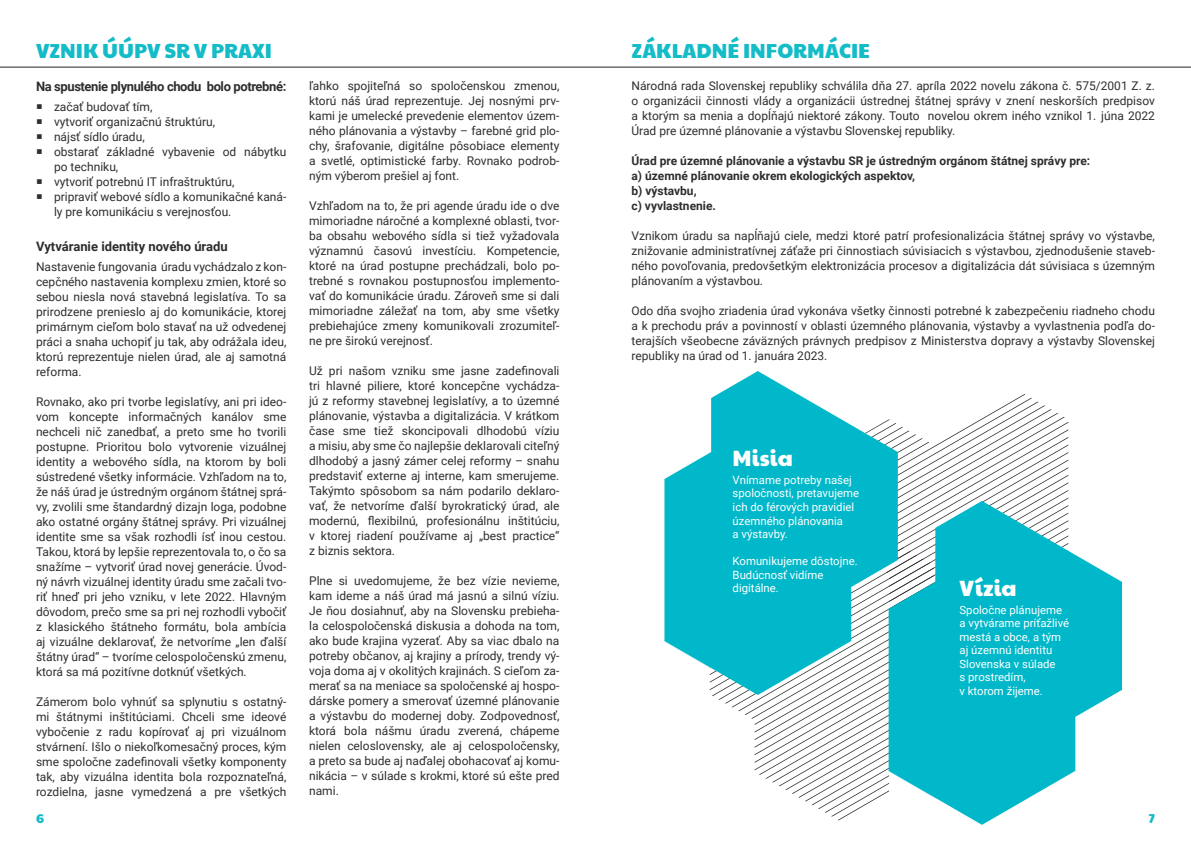
<style>
.page{position:relative;width:1191px;height:842px;background:#fff}
.page>*{position:absolute;margin:0;border:0;box-sizing:border-box;transform-origin:0 0}
.Nadpis_2{font:21.7px "Paytone One";color:#fff}
.Nadpis_1{font:20px "Paytone One";color:#14bcc8}
.Nadpis_3{font:700 13px "Roboto";letter-spacing:-.03em;color:#2e2e2e}
.Nadpis_3-2{font:700 13px "Roboto";color:#2e2e2e}
.t1{font:13px "Paytone One";color:#14bcc7}
.Základný_text{font:12px/15px "Roboto";color:#2e2e2e;text-align:justify}
.Základný_text-2{font:700 12px "Roboto";color:#2e2e2e}
.Základný_text-3{font:11.4px/13.5px "Roboto";color:#fff}
</style>
<div class="page">
<svg style="left:712px;top:394px;width:356px;height:426px"></svg>
<svg style="left:888px;top:501px;width:234px;height:324px;fill:#00b8c9"></svg>
<svg style="left:664px;top:371px;width:234px;height:324px;fill:#00b8c9"></svg>
<hr style="left:0;top:67px;width:1191px;height:1px;background:#231f20">
<p class="Nadpis_1" style="left:36px;top:33px;width:237px">VZNIK ÚÚPV SR V PRAXI</p>
<p class="Nadpis_1" style="left:631px;top:33px;width:240px">ZÁKLADNÉ INFORMÁCIE</p>
<p class="Nadpis_3" style="left:36px;top:77px;width:252px">Na spustenie plynulého chodu bolo potrebné:</p>
<p class="Základný_text" style="left:54px;top:98px;width:100px">začať budovať tím,</p>
<p class="Základný_text" style="left:54px;top:113px;width:163px">vytvoriť organizačnú štruktúru,</p>
<p class="Základný_text" style="left:54px;top:128px;width:92px">nájsť sídlo úradu,</p>
<p class="Základný_text" style="left:54px;top:143px;width:234px">obstarať základné vybavenie od nábytku po techniku,</p>
<p class="Základný_text" style="left:54px;top:173px;width:182px">vytvoriť potrebnú IT infraštruktúru,</p>
<p class="Základný_text" style="left:54px;top:188px;width:234px">pripraviť webové sídlo a komunikačné kaná&shy;ly pre komunikáciu s verejnosťou.</p>
<p class="Nadpis_3-2" style="left:36px;top:237px;width:193px">Vytváranie identity nového úradu</p>
<p class="Základný_text" style="left:36px;top:258px;width:252px">Nastavenie fungovania úradu vychádzalo z kon&shy;cepčného nastavenia komplexu zmien, ktoré so sebou niesla nová stavebná legislatíva. To sa prirodzene prenieslo aj do komunikácie, ktorej primárnym cieľom bolo stavať na už odvedenej práci a snaha uchopiť ju tak, aby odrážala ideu, ktorú reprezentuje nielen úrad, ale aj samotná reforma.</p>
<p class="Základný_text" style="left:36px;top:393px;width:252px">Rovnako, ako pri tvorbe legislatívy, ani pri ideo&shy;vom koncepte informačných kanálov sme nechceli nič zanedbať, a preto sme ho tvorili postupne. Prioritou bolo vytvorenie vizuálnej identity a webového sídla, na ktorom by boli sústredené všetky informácie. Vzhľadom na to, že náš úrad je ústredným orgánom štátnej sprá&shy;vy, zvolili sme štandardný dizajn loga, podobne ako ostatné orgány štátnej správy. Pri vizuálnej identite sme sa však rozhodli ísť inou cestou.<br>Takou, ktorá by lepšie reprezentovala to, o čo sa snažíme – vytvoriť úrad novej generácie. Úvod&shy;ný návrh vizuálnej identity úradu sme začali tvo&shy;riť hneď pri jeho vzniku, v lete 2022. Hlavným dôvodom, prečo sme sa pri nej rozhodli vybočiť z klasického štátneho formátu, bola ambícia aj vizuálne deklarovať, že netvoríme „len ďalší štátny úrad“ – tvoríme celospoločenskú zmenu, ktorá sa má pozitívne dotknúť všetkých.</p>
<p class="Základný_text" style="left:36px;top:693px;width:252px">Zámerom bolo vyhnúť sa splynutiu s ostatný&shy;mi štátnymi inštitúciami. Chceli sme ideové vybočenie z radu kopírovať aj pri vizuálnom stvárnení. Išlo o niekoľkomesačný proces, kým sme spoločne zadefinovali všetky komponenty tak, aby vizuálna identita bola rozpoznateľná, rozdielna, jasne vymedzená a pre všetkých</p>
<p class="Základný_text" style="left:309px;top:78px;width:252px">ľahko spojiteľná so spoločenskou zmenou, ktorú náš úrad reprezentuje. Jej nosnými prv&shy;kami je umelecké prevedenie elementov územ&shy;ného plánovania a výstavby – farebné grid plo&shy;chy, šrafovanie, digitálne pôsobiace elementy a svetlé, optimistické farby. Rovnako podrob&shy;ným výberom prešiel aj font.</p>
<p class="Základný_text" style="left:309px;top:198px;width:252px">Vzhľadom na to, že pri agende úradu ide o dve mimoriadne náročné a komplexné oblasti, tvor&shy;ba obsahu webového sídla si tiež vyžadovala významnú časovú investíciu. Kompetencie, ktoré na úrad postupne prechádzali, bolo po&shy;trebné s rovnakou postupnosťou implemento&shy;vať do komunikácie úradu. Zároveň sme si dali mimoriadne záležať na tom, aby sme všetky prebiehajúce zmeny komunikovali zrozumiteľ&shy;ne pre širokú verejnosť.</p>
<p class="Základný_text" style="left:309px;top:363px;width:252px">Už pri našom vzniku sme jasne zadefinovali tri hlavné piliere, ktoré koncepčne vychádza&shy;jú z reformy stavebnej legislatívy, a to územné plánovanie, výstavba a digitalizácia. V krátkom čase sme tiež skoncipovali dlhodobú víziu a misiu, aby sme čo najlepšie deklarovali citeľný dlhodobý a jasný zámer celej reformy – snahu predstaviť externe aj interne, kam smerujeme.<br>Takýmto spôsobom sa nám podarilo deklaro&shy;vať, že netvoríme ďalší byrokratický úrad, ale modernú, flexibilnú, profesionálnu inštitúciu, v ktorej riadení používame aj „best practice“ z biznis sektora.</p>
<p class="Základný_text" style="left:309px;top:573px;width:252px">Plne si uvedomujeme, že bez vízie nevieme, kam ideme a náš úrad má jasnú a silnú víziu.<br>Je ňou dosiahnuť, aby na Slovensku prebieha&shy;la celospoločenská diskusia a dohoda na tom, ako bude krajina vyzerať. Aby sa viac dbalo na potreby občanov, aj krajiny a prírody, trendy vý&shy;voja doma aj v okolitých krajinách. S cieľom za&shy;merať sa na meniace sa spoločenské aj hospo&shy;dárske pomery a smerovať územné plánovanie a výstavbu do modernej doby. Zodpovednosť, ktorá bola nášmu úradu zverená, chápeme nielen celoslovensky, ale aj celospoločensky, a preto sa bude aj naďalej obohacovať aj komu&shy;nikácia – v súlade s krokmi, ktoré sú ešte pred nami.</p>
<p class="Nadpis_2" style="left:959px;top:569px;width:59px">Vízia</p>
<p class="Základný_text" style="left:631px;top:78px;width:525px">Národná rada Slovenskej republiky schválila dňa 27. apríla 2022 novelu zákona č. 575/2001 Z. z. o organizácii činnosti vlády a organizácii ústrednej štátnej správy v znení neskorších predpisov a ktorým sa menia a dopĺňajú niektoré zákony. Touto novelou okrem iného vznikol 1. júna 2022<br>Úrad pre územné plánovanie a výstavbu Slovenskej republiky.</p>
<p class="Základný_text-2" style="left:631px;top:152px;width:460px">Úrad pre územné plánovanie a výstavbu SR je ústredným orgánom štátnej správy pre:</p>
<p class="Základný_text-2" style="left:631px;top:167px;width:285px">a) územné plánovanie okrem ekologických aspektov,</p>
<p class="Základný_text-2" style="left:631px;top:182px;width:67px">b) výstavbu,</p>
<p class="Základný_text-2" style="left:631px;top:197px;width:86px">c) vyvlastnenie.</p>
<p class="Základný_text" style="left:631px;top:228px;width:525px">Vznikom úradu sa napĺňajú ciele, medzi ktoré patrí profesionalizácia štátnej správy vo výstavbe, znižovanie administratívnej záťaže pri činnostiach súvisiacich s výstavbou, zjednodušenie staveb&shy;ného povoľovania, predovšetkým elektronizácia procesov a digitalizácia dát súvisiaca s územným plánovaním a výstavbou.</p>
<p class="Základný_text" style="left:631px;top:303px;width:525px">Odo dňa svojho zriadenia úrad vykonáva všetky činnosti potrebné k zabezpečeniu riadneho chodu a k prechodu práv a povinností v oblasti územného plánovania, výstavby a vyvlastnenia podľa do&shy;terajších všeobecne záväzných právnych predpisov z Ministerstva dopravy a výstavby Slovenskej republiky na úrad od 1. januára 2023.</p>
<p class="Nadpis_2" style="left:732px;top:439px;width:62px">Misia</p>
<p class="Základný_text-3" style="left:732px;top:473px;width:128px">Vnímame potreby našej spoločnosti, pretavujeme ich do férových pravidiel územného plánovania<br>a výstavby.</p>
<p class="Základný_text-3" style="left:732px;top:554px;width:127px">Komunikujeme dôstojne.<br>Budúcnosť vidíme digitálne.</p>
<p class="Základný_text-3" style="left:959px;top:602px;width:111px">Spoločne plánujeme a vytvárame príťažlivé mestá a obce, a tým aj územnú identitu<br>Slovenska v súlade<br>s prostredím,<br>v ktorom žijeme.</p>
<p class="t1" style="left:36px;top:807px;width:10px">6</p>
<p class="t1" style="left:1148px;top:807px;width:8px">7</p>
</div>
